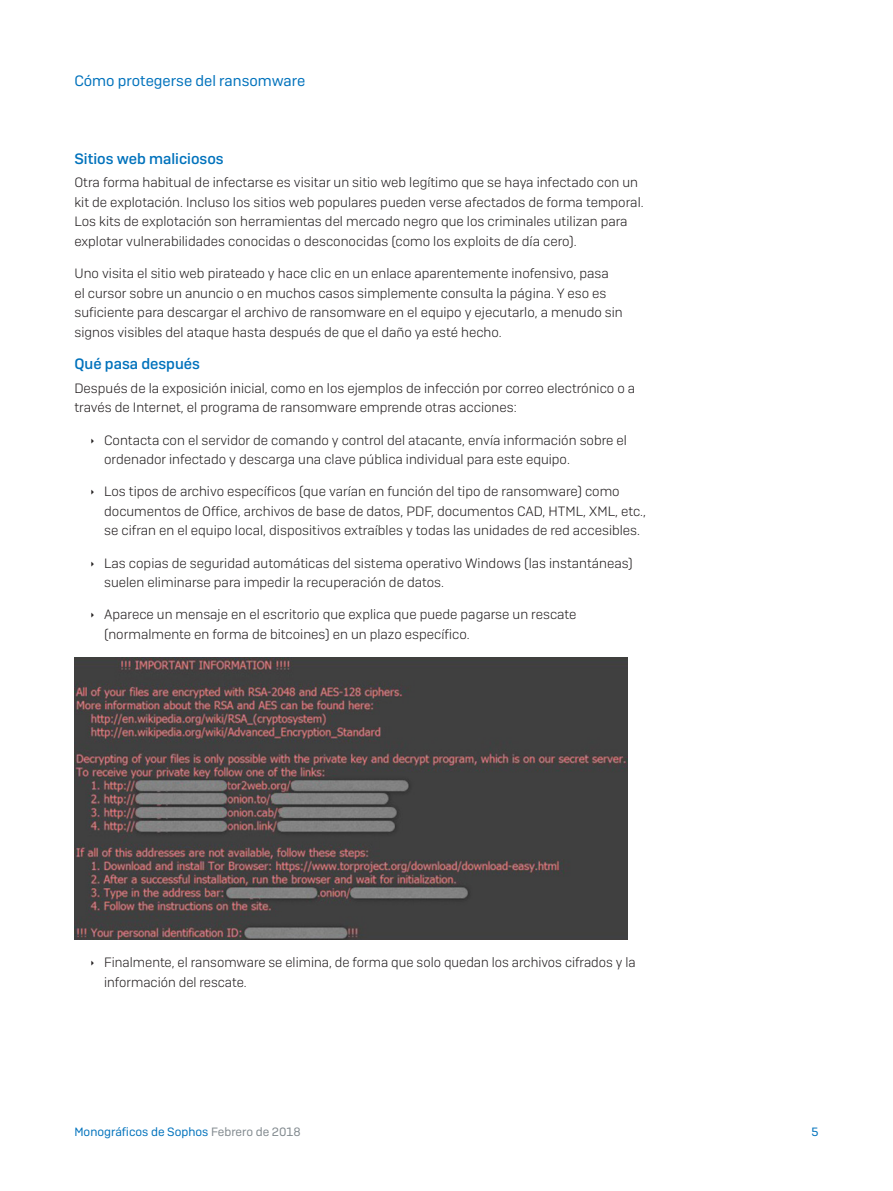
<style>
.page{position:relative;width:893px;height:1191px;background:#fff}
.page>*{position:absolute;margin:0;border:0;box-sizing:border-box;transform-origin:0 0}
.Subhead_2{font:500 15px "Sophos Sans";color:#0072bc}
.t1{font:15px "Sophos Sans";color:#0072bc}
.Body_Copy{font:300 13.5px/19.5px "Sophos Sans";color:#231f20}
.t2{font:12px "Sophos Sans";color:#0072bc}
.s1{color:#81898e}
</style>
<div class="page">
<img style="left:74px;top:657px;width:553px;height:282px">
<p class="t1" style="left:74px;top:72px;width:232px">Cómo protegerse del ransomware</p>
<p class="Subhead_2" style="left:74px;top:149px;width:151px">Sitios web maliciosos</p>
<p class="Body_Copy" style="left:74px;top:173px;width:571px">Otra forma habitual de infectarse es visitar un sitio web legítimo que se haya infectado con un kit de explotación. Incluso los sitios web populares pueden verse afectados de forma temporal.<br>Los kits de explotación son herramientas del mercado negro que los criminales utilizan para explotar vulnerabilidades conocidas o desconocidas (como los exploits de día cero).</p>
<p class="Body_Copy" style="left:74px;top:263px;width:550px">Uno visita el sitio web pirateado y hace clic en un enlace aparentemente inofensivo, pasa<br>el cursor sobre un anuncio o en muchos casos simplemente consulta la página. Y eso es suficiente para descargar el archivo de ransomware en el equipo y ejecutarlo, a menudo sin signos visibles del ataque hasta después de que el daño ya esté hecho.</p>
<p class="Subhead_2" style="left:74px;top:355px;width:127px">Qué pasa después</p>
<p class="Body_Copy" style="left:74px;top:378px;width:562px">Después de la exposición inicial, como en los ejemplos de infección por correo electrónico o a través de Internet, el programa de ransomware emprende otras acciones:</p>
<p class="Body_Copy" style="left:104px;top:430px;width:524px">Contacta con el servidor de comando y control del atacante, envía información sobre el ordenador infectado y descarga una clave pública individual para este equipo.</p>
<p class="Body_Copy" style="left:104px;top:481px;width:543px">Los tipos de archivo específicos (que varían en función del tipo de ransomware) como documentos de Office, archivos de base de datos, PDF, documentos CAD, HTML, XML, etc., se cifran en el equipo local, dispositivos extraíbles y todas las unidades de red accesibles.</p>
<p class="Body_Copy" style="left:104px;top:553px;width:530px">Las copias de seguridad automáticas del sistema operativo Windows (las instantáneas) suelen eliminarse para impedir la recuperación de datos.</p>
<p class="Body_Copy" style="left:104px;top:605px;width:474px">Aparece un mensaje en el escritorio que explica que puede pagarse un rescate (normalmente en forma de bitcoines) en un plazo específico.</p>
<p class="Body_Copy" style="left:104px;top:952px;width:533px">Finalmente, el ransomware se elimina, de forma que solo quedan los archivos cifrados y la información del rescate.</p>
<p class="t2" style="left:74px;top:1124px;width:228px">Monográficos de Sophos <span class="s1">Febrero de 2018</span></p>
<p class="t2" style="left:811px;top:1124px;width:9px">5</p>
</div>
